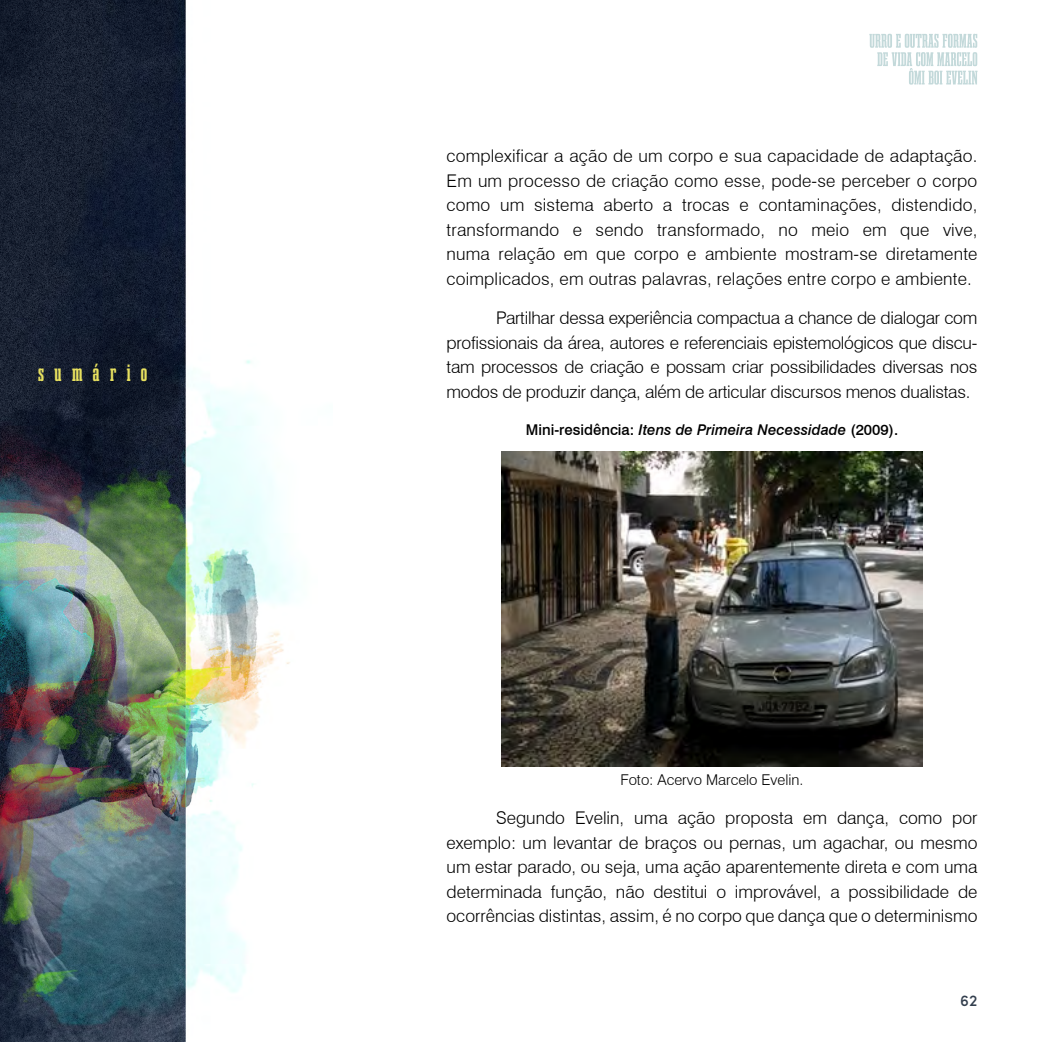
<style>
.page{position:relative;width:1042px;height:1042px;background:#fff}
.page>*{position:absolute;margin:0;border:0;box-sizing:border-box;transform-origin:0 0}
.t1{font:700 21px "Gravtrac Cp Rg";letter-spacing:.5em;color:#e7e05f}
.t2{font:300 17.5px/24.5px "Swiss 721 BT";color:#000;text-align:justify}
.t3{font:500 15.75px "Sofia Pro";color:#333f4e}
.t4{font:italic 500 14.88px "Swiss 721 BT";color:#000}
.t5{font:300 14.88px "Swiss 721 BT";color:#000}
.s1{font-style:normal}
</style>
<div class="page">
<img style="left:0;top:0;width:296px;height:1042px">
<svg style="left:869px;top:34px;width:108px;height:51px"></svg>
<img style="left:502px;top:452px;width:420px;height:314px">
<p class="t1" style="left:38px;top:356px;width:111px">sumário</p>
<p class="t2" style="left:446px;top:144px;width:532px">complexificar a ação de um corpo e sua capacidade de adaptação.<br>Em um processo de criação como esse, pode-se perceber o corpo como um sistema aberto a trocas e contaminações, distendido, transformando e sendo transformado, no meio em que vive, numa relação em que corpo e ambiente mostram-se diretamente coimplicados, em outras palavras, relações entre corpo e ambiente.</p>
<p class="t2" style="left:446px;top:305px;width:532px;text-indent:50px">Partilhar dessa experiência compactua a chance de dialogar com profissionais da área, autores e referenciais epistemológicos que discu&shy;tam processos de criação e possam criar possibilidades diversas nos modos de produzir dança, além de articular discursos menos dualistas.</p>
<p class="t4" style="left:526px;top:421px;width:374px"><span class="s1">Mini-residência:</span> Itens de Primeira Necessidade <span class="s1">(2009).</span></p>
<p class="t5" style="left:620px;top:770px;width:184px">Foto: Acervo Marcelo Evelin.</p>
<p class="t2" style="left:446px;top:805px;width:532px;text-indent:50px">Segundo Evelin, uma ação proposta em dança, como por exemplo: um levantar de braços ou pernas, um agachar, ou mesmo um estar parado, ou seja, uma ação aparentemente direta e com uma determinada função, não destitui o improvável, a possibilidade de ocorrências distintas, assim, é no corpo que dança que o determinismo</p>
<p class="t3" style="left:960px;top:989px;width:19px">62</p>
</div>
